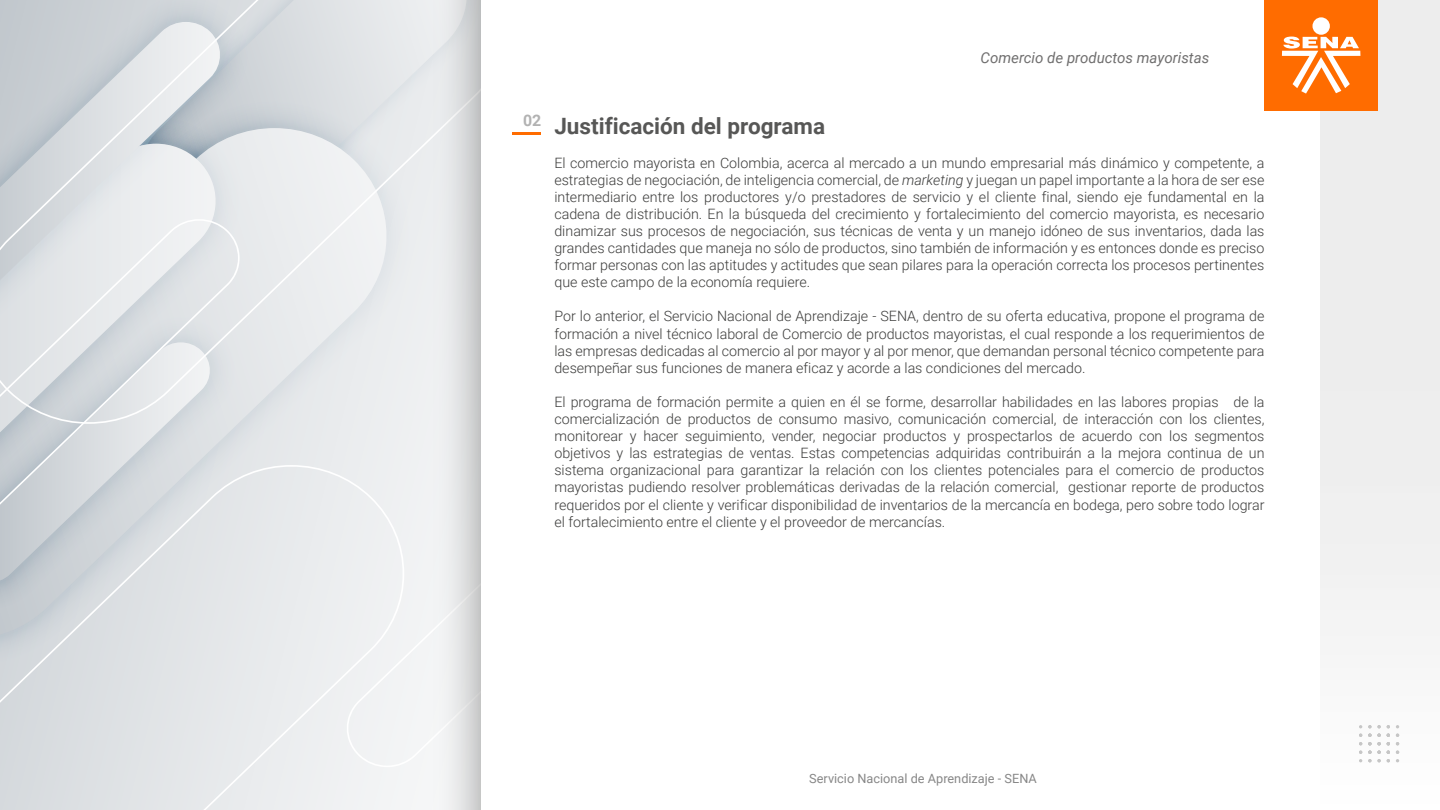
<style>
.page{position:relative;width:1440px;height:810px;background:#fff}
.page>*{position:absolute;margin:0;border:0;box-sizing:border-box;transform-origin:0 0}
.t1{font:700 22.5px "Roboto";color:#575756}
.t2{font:italic 15px "Roboto";color:#706f6f}
.t3{font:300 14.25px/17.1px "Roboto";color:#3c3c3b;text-align:justify}
.t4{font:12.75px "Roboto";color:#878787}
.s1{font-style:italic}
</style>
<div class="page">
<div style="left:1321px;top:0;width:119px;height:810px;background:linear-gradient(to right,#f1f1f1,#f0f0f0)"></div>
<div style="left:1265px;top:0;width:113px;height:111px;background:#ff6c00"></div>
<div style="left:1313px;top:17px;width:17px;height:18px;background:#fff;border-radius:50%"></div>
<svg style="left:1282px;top:37px;width:78px;height:57px"></svg>
<svg style="left:1359px;top:751px;width:3px;height:11px"></svg>
<svg style="left:1368px;top:751px;width:13px;height:11px"></svg>
<svg style="left:1387px;top:751px;width:3px;height:11px"></svg>
<svg style="left:1396px;top:751px;width:3px;height:11px"></svg>
<svg style="left:1359px;top:734px;width:3px;height:11px"></svg>
<svg style="left:1368px;top:734px;width:13px;height:11px"></svg>
<svg style="left:1368px;top:725px;width:13px;height:3px"></svg>
<svg style="left:1387px;top:734px;width:3px;height:11px"></svg>
<svg style="left:1396px;top:734px;width:3px;height:11px"></svg>
<svg style="left:0;top:0;width:432px;height:433px;background:#dee2e5"></svg>
<svg style="left:0;top:456px;width:413px;height:354px;background:#e1e4e6"></svg>
<svg style="left:0;top:215px;width:240px;height:332px;background:#dbdfe2"></svg>
<div style="left:343px;top:435px;width:89px;height:332px;background:#f0f1f3"></div>
<div style="left:432px;top:0;width:49px;height:810px;background:linear-gradient(to right,#f8f9fb,#cacbcb)"></div>
<hr style="left:513px;top:132px;width:28px;height:2px;background:#ff6c00">
<h1 class="t1" style="left:523px;top:111px;width:303px"><sup>02</sup> Justificación del programa</h1>
<p class="t2" style="left:981px;top:47px;width:230px">Comercio de productos mayoristas</p>
<p class="t3" style="left:554px;top:153px;width:712px">El comercio mayorista en Colombia, acerca al mercado a un mundo empresarial más dinámico y competente, a estrategias de negociación, de inteligencia comercial, de <span class="s1">marketing</span> y juegan un papel importante a la hora de ser ese intermediario entre los productores y/o prestadores de servicio y el cliente final, siendo eje fundamental en la cadena de distribución. En la búsqueda del crecimiento y fortalecimiento del comercio mayorista, es necesario dinamizar sus procesos de negociación, sus técnicas de venta y un manejo idóneo de sus inventarios, dada las grandes cantidades que maneja no sólo de productos, sino también de información y es entonces donde es preciso formar personas con las aptitudes y actitudes que sean pilares para la operación correcta los procesos pertinentes que este campo de la economía requiere.</p>
<p class="t3" style="left:554px;top:307px;width:712px">Por lo anterior, el Servicio Nacional de Aprendizaje - SENA, dentro de su oferta educativa, propone el programa de formación a nivel técnico laboral de Comercio de productos mayoristas, el cual responde a los requerimientos de las empresas dedicadas al comercio al por mayor y al por menor, que demandan personal técnico competente para desempeñar sus funciones de manera eficaz y acorde a las condiciones del mercado.</p>
<p class="t3" style="left:554px;top:393px;width:712px">El programa de formación permite a quien en él se forme, desarrollar habilidades en las labores propias de la comercialización de productos de consumo masivo, comunicación comercial, de interacción con los clientes, monitorear y hacer seguimiento, vender, negociar productos y prospectarlos de acuerdo con los segmentos objetivos y las estrategias de ventas. Estas competencias adquiridas contribuirán a la mejora continua de un sistema organizacional para garantizar la relación con los clientes potenciales para el comercio de productos mayoristas pudiendo resolver problemáticas derivadas de la relación comercial, gestionar reporte de productos requeridos por el cliente y verificar disponibilidad de inventarios de la mercancía en bodega, pero sobre todo lograr el fortalecimiento entre el cliente y el proveedor de mercancías.</p>
<p class="t4" style="left:809px;top:770px;width:229px">Servicio Nacional de Aprendizaje - SENA</p>
</div>
